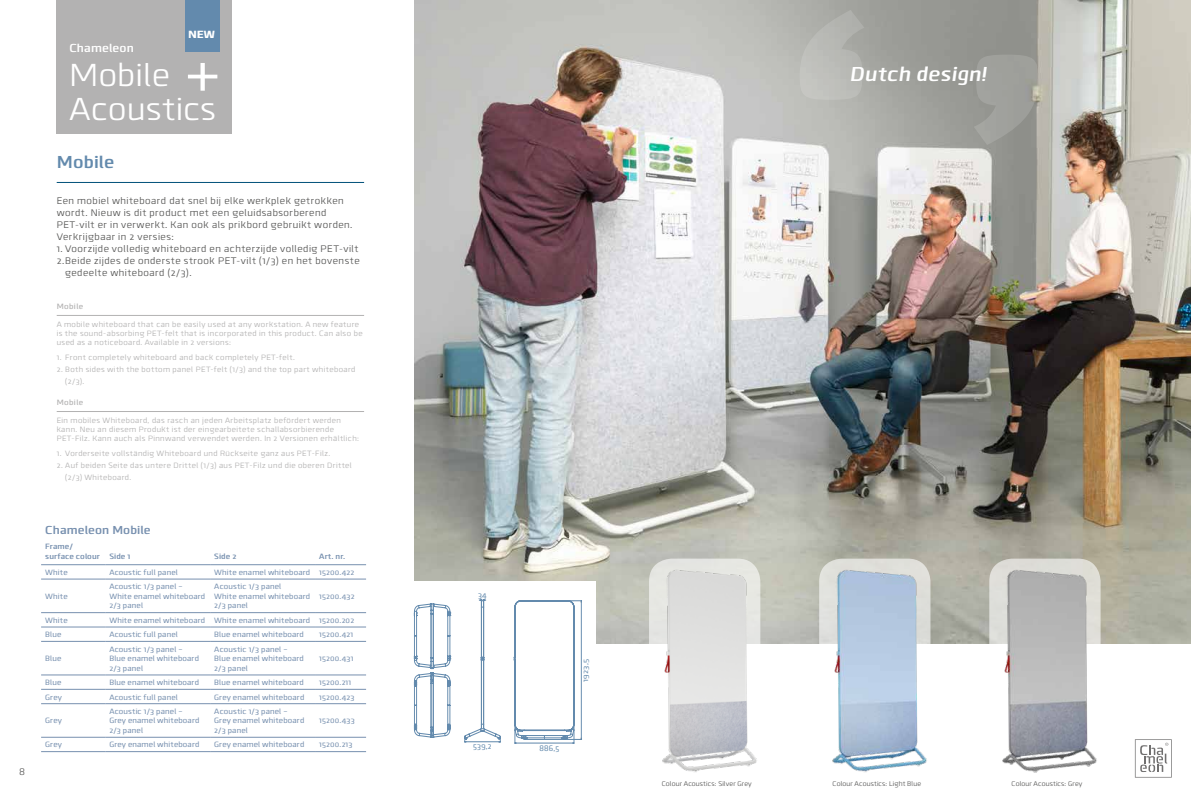
<style>
.page{position:relative;width:1191px;height:794px;background:#fff}
.page>*{position:absolute;margin:0;border:0;box-sizing:border-box;transform-origin:0 0}
.t1{font:300 68px "Clio XS Light";color:#fff}
.t2{font:300 33.2px/33.8px "Clio XS Light";color:#fff}
.t3{font:600 21px "Clio XS Semi Boldit";color:#fff}
.t4{font:700 18px "Clio XS Semi";color:#638aad}
.t5{font:700 12.1px "Clio XS Semi";color:#fff}
.t6{font:700 12px "Clio XS Semi";color:#7790af}
.t7{font:900 10.8px "Clio XS Black";color:#fff}
.t8{font:300 10px/12px "Clio XS Light";letter-spacing:.03em;color:#575756}
.t9{font:8.4px "Clio XS Regular";color:#638aad;scale:.92 1}
.t10{font:300 8px/9px "Clio XS Light";letter-spacing:.03em;color:#b3b2b2}
.t11{font:8px/9.6px "Clio XS Regular";color:#7790af}
.t12{font:700 8px/9.6px "Clio XS Semi";color:#7790af}
.t13{font:500 8px "Clio XS Medium";letter-spacing:.03em;color:#b3b2b2}
.t14{font:7.8px "Clio XS Regular";color:#638aad;scale:1.08 1}
.t15{font:300 7px "Clio XS Light";color:#575756}
</style>
<div class="page">
<img style="left:414px;top:0;width:777px;height:643px">
<div style="left:57px;top:0;width:175px;height:134px;background:#b3b2b2"></div>
<div style="left:185px;top:0;width:34px;height:51px;background:#638aad"></div>
<svg style="left:973px;top:55px;width:65px;height:90px"></svg>
<svg style="left:799px;top:10px;width:65px;height:90px"></svg>
<div style="left:414px;top:581px;width:181px;height:171px;background:#fff"></div>
<svg style="left:464px;top:600px;width:37px;height:142px"></svg>
<svg style="left:414px;top:604px;width:36px;height:133px"></svg>
<svg style="left:514px;top:600px;width:68px;height:144px"></svg>
<hr style="left:41px;top:564px;width:64px;height:1px;background:#7790af">
<hr style="left:105px;top:564px;width:105px;height:1px;background:#7790af">
<hr style="left:210px;top:564px;width:105px;height:1px;background:#7790af">
<hr style="left:315px;top:564px;width:51px;height:1px;background:#7790af">
<hr style="left:41px;top:579px;width:64px;height:1px;background:#7790af">
<hr style="left:105px;top:579px;width:105px;height:1px;background:#7790af">
<hr style="left:210px;top:579px;width:105px;height:1px;background:#7790af">
<hr style="left:315px;top:579px;width:51px;height:1px;background:#7790af">
<hr style="left:41px;top:612px;width:64px;height:1px;background:#7790af">
<hr style="left:105px;top:612px;width:105px;height:1px;background:#7790af">
<hr style="left:210px;top:612px;width:105px;height:1px;background:#7790af">
<hr style="left:315px;top:612px;width:51px;height:1px;background:#7790af">
<hr style="left:41px;top:641px;width:64px;height:1px;background:#7790af">
<hr style="left:315px;top:641px;width:51px;height:1px;background:#7790af">
<hr style="left:41px;top:674px;width:64px;height:1px;background:#7790af">
<hr style="left:315px;top:674px;width:51px;height:1px;background:#7790af">
<hr style="left:41px;top:703px;width:64px;height:1px;background:#7790af">
<hr style="left:315px;top:703px;width:51px;height:1px;background:#7790af">
<hr style="left:41px;top:737px;width:64px;height:1px;background:#7790af">
<hr style="left:315px;top:737px;width:51px;height:1px;background:#7790af">
<hr style="left:105px;top:641px;width:105px;height:1px;background:#7790af">
<hr style="left:210px;top:641px;width:105px;height:1px;background:#7790af">
<hr style="left:105px;top:674px;width:105px;height:1px;background:#7790af">
<hr style="left:210px;top:674px;width:105px;height:1px;background:#7790af">
<hr style="left:105px;top:703px;width:105px;height:1px;background:#7790af">
<hr style="left:210px;top:703px;width:105px;height:1px;background:#7790af">
<hr style="left:105px;top:737px;width:105px;height:1px;background:#7790af">
<hr style="left:210px;top:737px;width:105px;height:1px;background:#7790af">
<hr style="left:41px;top:626px;width:64px;height:1px;background:#7790af">
<hr style="left:315px;top:626px;width:51px;height:1px;background:#7790af">
<hr style="left:105px;top:626px;width:105px;height:1px;background:#7790af">
<hr style="left:210px;top:626px;width:105px;height:1px;background:#7790af">
<hr style="left:41px;top:689px;width:64px;height:1px;background:#7790af">
<hr style="left:315px;top:689px;width:51px;height:1px;background:#7790af">
<hr style="left:105px;top:689px;width:105px;height:1px;background:#7790af">
<hr style="left:210px;top:689px;width:105px;height:1px;background:#7790af">
<hr style="left:41px;top:751px;width:64px;height:1px;background:#7790af">
<hr style="left:315px;top:751px;width:51px;height:1px;background:#7790af">
<hr style="left:105px;top:751px;width:105px;height:1px;background:#7790af">
<hr style="left:210px;top:751px;width:105px;height:1px;background:#7790af">
<hr style="left:57px;top:182px;width:307px;height:1px;background:#00507a">
<hr style="left:57px;top:315px;width:307px;height:1px;background:#b3b2b2">
<hr style="left:57px;top:411px;width:307px;height:1px;background:#b3b2b2">
<svg style="left:819px;top:558px;width:111px;height:4px"></svg>
<img style="left:800px;top:562px;width:149px;height:210px">
<svg style="left:989px;top:558px;width:111px;height:4px"></svg>
<img style="left:970px;top:562px;width:149px;height:210px">
<svg style="left:649px;top:558px;width:111px;height:4px"></svg>
<img style="left:630px;top:562px;width:149px;height:210px">
<svg style="left:1134px;top:739px;width:37px;height:38px"></svg>
<p class="t8" style="left:19px;top:765px;width:8px">8</p>
<h3 class="t7" style="left:188px;top:27px;width:28px">NEW</h3>
<h1 class="t1" style="left:185px;top:31px;width:39px">+</h1>
<h3 class="t5" style="left:69px;top:41px;width:66px">Chameleon</h3>
<h2 class="t2" style="left:69px;top:58px;width:149px">Mobile<br>Acoustics</h2>
<h3 class="t4" style="left:57px;top:151px;width:59px">Mobile</h3>
<p class="t8" style="left:57px;top:195px;width:297px">Een mobiel whiteboard dat snel bij elke werkplek getrokken wordt. Nieuw is dit product met een geluidsabsorberend PET-vilt er in verwerkt. Kan ook als prikbord gebruikt worden.<br>Verkrijgbaar in 2 versies:</p>
<p class="t8" style="left:57px;top:243px;width:303px">1. Voorzijde volledig whiteboard en achterzijde volledig PET-vilt</p>
<p class="t8" style="left:57px;top:255px;width:305px">2.Beide zijdes de onderste strook PET-vilt (1/3) en het bovenste</p>
<p class="t8" style="left:65px;top:267px;width:128px">gedeelte whiteboard (2/3).</p>
<p class="t13" style="left:57px;top:302px;width:28px">Mobile</p>
<p class="t10" style="left:57px;top:320px;width:307px">A mobile whiteboard that can be easily used at any workstation. A new feature is the sound-absorbing PET-felt that is incorporated in this product. Can also be used as a noticeboard. Available in 2 versions:</p>
<p class="t10" style="left:57px;top:353px;width:240px">1. Front completely whiteboard and back completely PET-felt.</p>
<p class="t10" style="left:65px;top:363px;width:292px;line-height:12px;text-indent:-9px">2. Both sides with the bottom panel PET-felt (1/3) and the top part whiteboard (2/3).</p>
<p class="t13" style="left:57px;top:398px;width:28px">Mobile</p>
<p class="t10" style="left:57px;top:416px;width:304px">Ein mobiles Whiteboard, das rasch an jeden Arbeitsplatz befördert werden kann. Neu an diesem Produkt ist der eingearbeitete schallabsorbierende<br>PET-Filz. Kann auch als Pinnwand verwendet werden. In 2 Versionen erhältlich:</p>
<p class="t10" style="left:57px;top:449px;width:275px">1. Vorderseite vollständig Whiteboard und Rückseite ganz aus PET-Filz.</p>
<p class="t10" style="left:65px;top:459px;width:288px;line-height:12px;text-indent:-9px">2. Auf beiden Seite das untere Drittel (1/3) aus PET-Filz und die oberen Drittel (2/3) Whiteboard.</p>
<h3 class="t6" style="left:45px;top:522px;width:107px">Chameleon Mobile</h3>
<p class="t12" style="left:45px;top:542px;width:87px">Frame/<br>surface colour Side 1</p>
<p class="t12" style="left:214px;top:551px;width:24px">Side 2</p>
<p class="t12" style="left:319px;top:551px;width:28px">Art. nr.</p>
<p class="t11" style="left:45px;top:567px;width:24px">White</p>
<p class="t11" style="left:109px;top:567px;width:70px">Acoustic full panel</p>
<p class="t11" style="left:214px;top:567px;width:142px">White enamel whiteboard 15200.422</p>
<p class="t11" style="left:45px;top:591px;width:24px">White</p>
<p class="t11" style="left:109px;top:582px;width:97px">Acoustic 1/3 panel –<br>White enamel whiteboard<br>2/3 panel</p>
<p class="t11" style="left:214px;top:582px;width:97px">Acoustic 1/3 panel<br>White enamel whiteboard<br>2/3 panel</p>
<p class="t11" style="left:319px;top:591px;width:37px">15200.432</p>
<p class="t11" style="left:45px;top:615px;width:24px">White</p>
<p class="t11" style="left:109px;top:615px;width:246px">White enamel whiteboard White enamel whiteboard 15200.202</p>
<p class="t11" style="left:45px;top:629px;width:18px">Blue</p>
<p class="t11" style="left:109px;top:629px;width:70px">Acoustic full panel</p>
<p class="t11" style="left:214px;top:629px;width:91px">Blue enamel whiteboard</p>
<p class="t11" style="left:319px;top:629px;width:36px">15200.421</p>
<p class="t11" style="left:45px;top:653px;width:18px">Blue</p>
<p class="t11" style="left:109px;top:644px;width:91px">Acoustic 1/3 panel –<br>Blue enamel whiteboard<br>2/3 panel</p>
<p class="t11" style="left:214px;top:644px;width:91px">Acoustic 1/3 panel –<br>Blue enamel whiteboard<br>2/3 panel</p>
<p class="t11" style="left:319px;top:653px;width:36px">15200.431</p>
<p class="t11" style="left:45px;top:677px;width:18px">Blue</p>
<p class="t11" style="left:109px;top:677px;width:91px">Blue enamel whiteboard</p>
<p class="t11" style="left:214px;top:677px;width:91px">Blue enamel whiteboard</p>
<p class="t11" style="left:319px;top:677px;width:34px">15200.211</p>
<p class="t11" style="left:45px;top:692px;width:18px">Grey</p>
<p class="t11" style="left:109px;top:692px;width:70px">Acoustic full panel</p>
<p class="t11" style="left:214px;top:692px;width:92px">Grey enamel whiteboard</p>
<p class="t11" style="left:319px;top:692px;width:37px">15200.423</p>
<p class="t11" style="left:45px;top:716px;width:18px">Grey</p>
<p class="t11" style="left:109px;top:706px;width:92px">Acoustic 1/3 panel –<br>Grey enamel whiteboard<br>2/3 panel</p>
<p class="t11" style="left:214px;top:706px;width:92px">Acoustic 1/3 panel –<br>Grey enamel whiteboard<br>2/3 panel</p>
<p class="t11" style="left:319px;top:716px;width:37px">15200.433</p>
<p class="t11" style="left:45px;top:740px;width:18px">Grey</p>
<p class="t11" style="left:109px;top:740px;width:92px">Grey enamel whiteboard</p>
<p class="t11" style="left:214px;top:740px;width:92px">Grey enamel whiteboard</p>
<p class="t11" style="left:319px;top:740px;width:35px">15200.213</p>
<h3 class="t3" style="left:849px;top:61px;width:139px">Dutch design!</h3>
<p class="t9" style="left:478px;top:590px;width:11px">34</p>
<p class="t9" style="left:473px;top:741px;width:22px">539,2</p>
<p class="t14" style="left:581px;top:681px;width:23px;rotate:-90deg">1923,5</p>
<p class="t9" style="left:539px;top:743px;width:23px">886,5</p>
<p class="t15" style="left:662px;top:780px;width:92px">Colour Acoustics: Silver Grey</p>
<p class="t15" style="left:832px;top:780px;width:90px">Colour Acoustics: Light Blue</p>
<p class="t15" style="left:1011px;top:780px;width:73px">Colour Acoustics: Grey</p>
</div>
